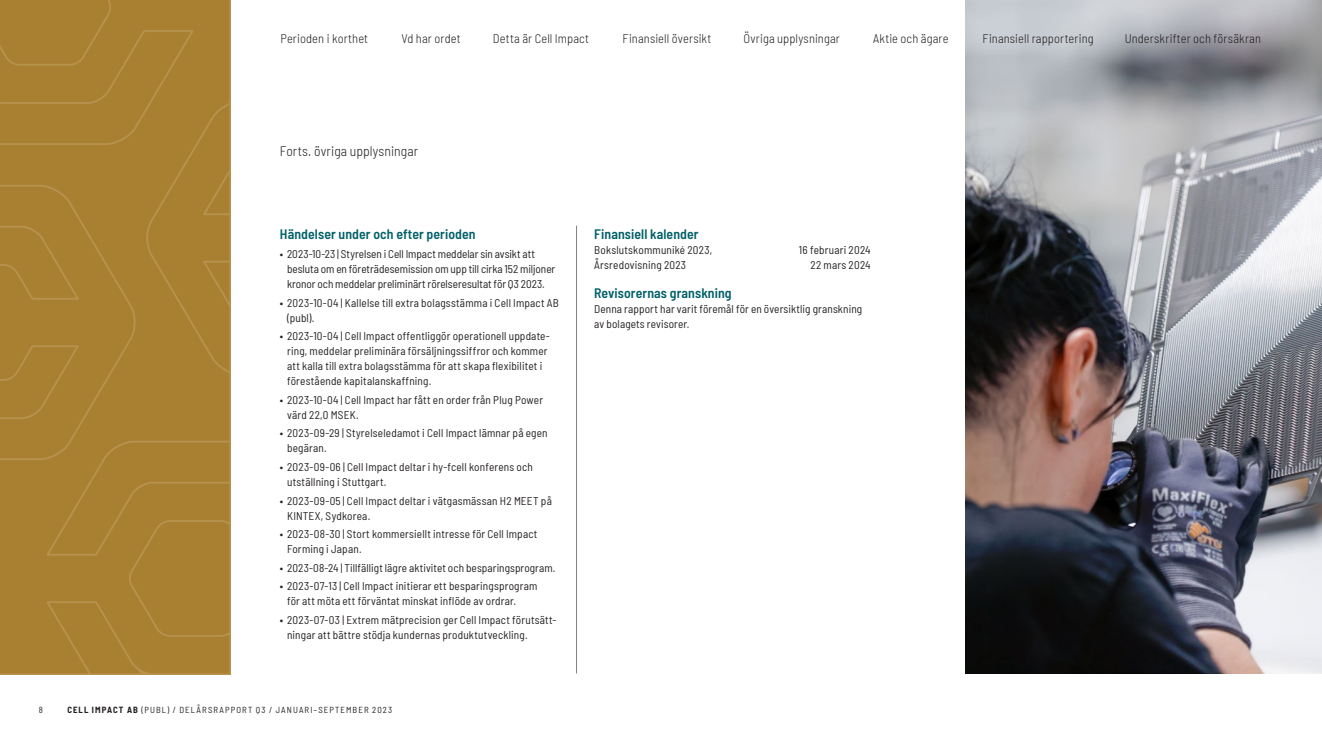
<style>
.page{position:relative;width:1322px;height:745px;background:#fff}
.page>*{position:absolute;margin:0;border:0;box-sizing:border-box;transform-origin:0 0}
.B-12-Sub-head_1{font:600 semi-condensed 13.75px "Barlow";letter-spacing:.005em;color:#006068}
.B-09-Body_text{font:300 semi-condensed 13.75px "Barlow";letter-spacing:.005em;color:#231f20}
.B-12-Sub-head_1-2{font:300 semi-condensed 12.5px "Barlow";letter-spacing:.01em;color:#231f20}
.B-11-Body_bullet_list{font:semi-condensed 11.25px/15px "Barlow";letter-spacing:.015em;color:#231f20}
.B-11-Body_bullet_list-2{font:semi-condensed 11.25px/15px "Barlow";letter-spacing:-.005em;color:#231f20}
.B-09-Body_text-2{font:semi-condensed 11.25px/15px "Barlow";letter-spacing:.015em;color:#231f20}
.t1{font:semi-condensed 8.75px "Barlow";letter-spacing:.13em;color:#231f20}
.s1{font-weight:700}
</style>
<div class="page">
<img style="left:966px;top:0;width:356px;height:673px">
<div style="left:0;top:0;width:231px;height:675px;background:#a97f31"></div>
<hr style="left:576px;top:225px;width:1px;height:448px;background:#808285">
<p class="B-12-Sub-head_1-2" style="left:280px;top:29px;width:89px">Perioden i korthet</p>
<p class="B-12-Sub-head_1-2" style="left:401px;top:29px;width:61px">Vd har ordet</p>
<p class="B-12-Sub-head_1-2" style="left:493px;top:29px;width:98px">Detta är Cell Impact</p>
<p class="B-12-Sub-head_1-2" style="left:622px;top:29px;width:90px">Finansiell översikt</p>
<p class="B-12-Sub-head_1-2" style="left:743px;top:29px;width:98px">Övriga upplysningar</p>
<p class="B-12-Sub-head_1-2" style="left:873px;top:29px;width:77px">Aktie och ägare</p>
<h1 class="B-12-Sub-head_1-2" style="left:982px;top:29px;width:113px">Finansiell rapportering</h1>
<h1 class="B-12-Sub-head_1-2" style="left:1124px;top:29px;width:138px">Underskrifter och försäkran</h1>
<p class="B-09-Body_text" style="left:280px;top:141px;width:140px">Forts. övriga upplysningar</p>
<h1 class="B-12-Sub-head_1" style="left:280px;top:224px;width:197px">Händelser under och efter perioden</h1>
<p class="B-11-Body_bullet_list-2" style="left:287px;top:245px;width:270px;text-indent:-7px">• 2023-10-23 | Styrelsen i Cell Impact meddelar sin avsikt att besluta om en företrädesemission om upp till cirka 152 miljoner kronor och meddelar preliminärt rörelseresultat för Q3 2023.</p>
<p class="B-11-Body_bullet_list" style="left:287px;top:294px;width:273px;text-indent:-7px">• 2023-10-04 | Kallelse till extra bolagsstämma i Cell Impact AB (publ).</p>
<p class="B-11-Body_bullet_list" style="left:287px;top:327px;width:264px;text-indent:-7px">• 2023-10-04 | Cell Impact offentliggör operationell uppdate&shy;ring, meddelar preliminära försäljningssiffror och kommer att kalla till extra bolagsstämma för att skapa flexibilitet i förestående kapitalanskaffning.</p>
<p class="B-11-Body_bullet_list" style="left:287px;top:391px;width:257px;text-indent:-7px">• 2023-10-04 | Cell Impact har fått en order från Plug Power värd 22,0 MSEK.</p>
<p class="B-11-Body_bullet_list" style="left:287px;top:424px;width:262px;text-indent:-7px">• 2023-09-29 | Styrelseledamot i Cell Impact lämnar på egen begäran.</p>
<p class="B-11-Body_bullet_list" style="left:287px;top:458px;width:247px;text-indent:-7px">• 2023-09-06 | Cell Impact deltar i hy-fcell konferens och utställning i Stuttgart.</p>
<p class="B-11-Body_bullet_list" style="left:287px;top:492px;width:266px;text-indent:-7px">• 2023-09-05 | Cell Impact deltar i vätgasmässan H2 MEET på<br>KINTEX, Sydkorea.</p>
<p class="B-11-Body_bullet_list" style="left:287px;top:525px;width:252px;text-indent:-7px">• 2023-08-30 | Stort kommersiellt intresse för Cell Impact<br>Forming i Japan.</p>
<p class="B-11-Body_bullet_list" style="left:280px;top:559px;width:277px">• 2023-08-24 | Tillfälligt lägre aktivitet och besparingsprogram.</p>
<p class="B-11-Body_bullet_list" style="left:287px;top:577px;width:252px;text-indent:-7px">• 2023-07-13 | Cell Impact initierar ett besparingsprogram för att möta ett förväntat minskat inflöde av ordrar.</p>
<p class="B-11-Body_bullet_list" style="left:287px;top:611px;width:271px;text-indent:-7px">• 2023-07-03 | Extrem mätprecision ger Cell Impact förutsätt&shy;ningar att bättre stödja kundernas produktutveckling.</p>
<p class="t1" style="left:39px;top:703px;width:6px">8</p>
<p class="t1" style="left:67px;top:703px;width:326px"><span class="s1">CELL IMPACT AB</span> (PUBL) / DELÅRSRAPPORT Q3 / JANUARI–SEPTEMBER 2023</p>
<h1 class="B-12-Sub-head_1" style="left:594px;top:224px;width:106px">Finansiell kalender</h1>
<p class="B-09-Body_text-2" style="left:594px;top:242px;width:119px">Bokslutskommuniké 2023,</p>
<p class="B-09-Body_text-2" style="left:799px;top:242px;width:73px">16 februari 2024</p>
<p class="B-09-Body_text-2" style="left:594px;top:257px;width:93px">Årsredovisning 2023</p>
<p class="B-09-Body_text-2" style="left:810px;top:257px;width:62px">22 mars 2024</p>
<h1 class="B-12-Sub-head_1" style="left:594px;top:283px;width:139px">Revisorernas granskning</h1>
<p class="B-09-Body_text-2" style="left:594px;top:300px;width:269px">Denna rapport har varit föremål för en översiktlig granskning av bolagets revisorer.</p>
</div>
